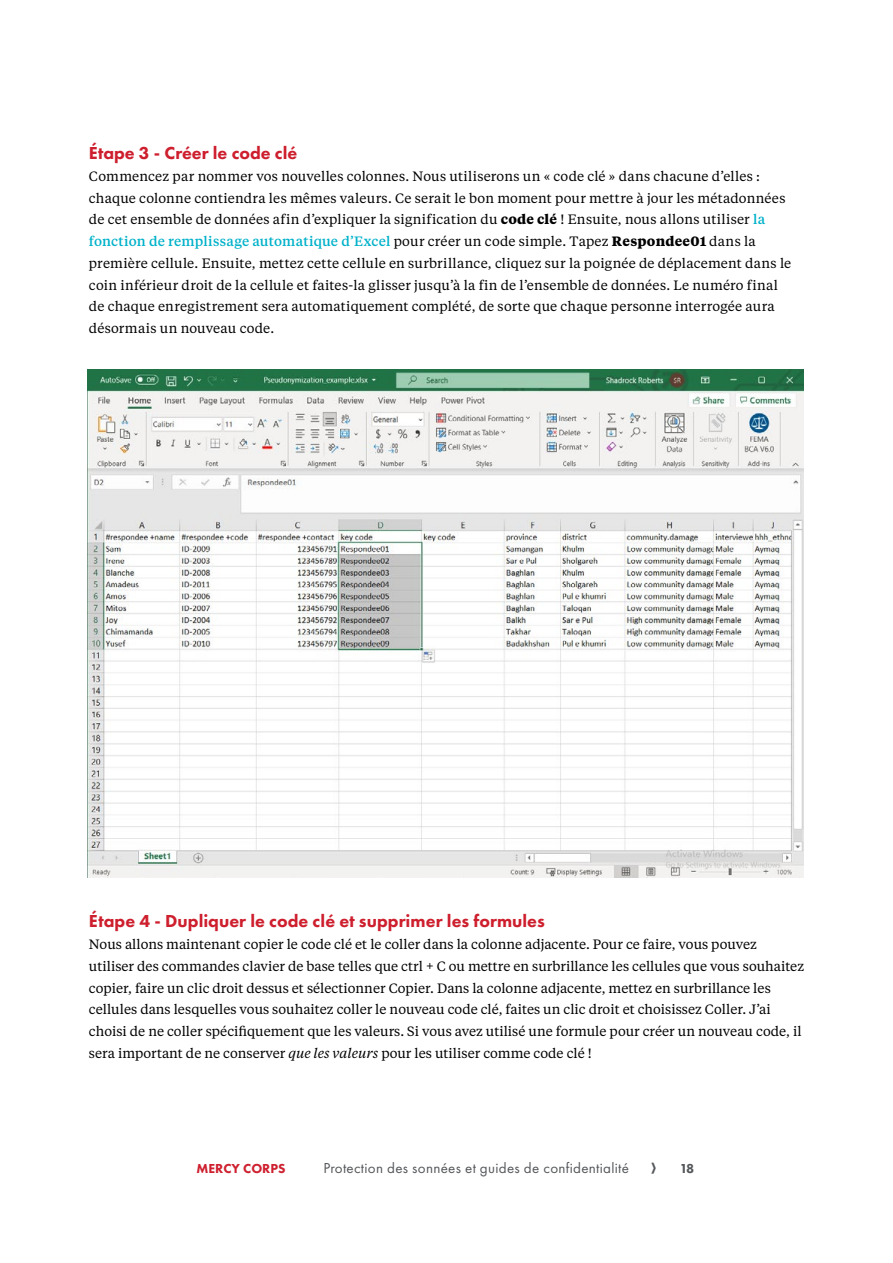
<style>
.page{position:relative;width:893px;height:1263px;background:#fff}
.page>*{position:absolute;margin:0;border:0;box-sizing:border-box;transform-origin:0 0}
.t1{font:800 18px "Futura PT";color:#ce1f2e}
.t2{font:15px "Futura PT";letter-spacing:.02em;color:#54575a}
.t3{font:13.5px/21.8px "Tiempos Text";letter-spacing:.005em;color:#000}
.t4{font:800 13.5px "Futura PT";color:#ce202f}
.t5{font:800 13.5px "Futura PT";color:#54575a}
.s1{font-weight:700}
.s2{font-weight:500;color:#00b2ca}
.s3{font-style:italic}
</style>
<div class="page">
<img style="left:88px;top:369px;width:715px;height:508px">
<h1 class="t1" style="left:89px;top:142px;width:210px">Étape 3 - Créer le code clé</h1>
<p class="t3" style="left:89px;top:165px;width:704px">Commencez par nommer vos nouvelles colonnes. Nous utiliserons un « code clé » dans chacune d’elles : chaque colonne contiendra les mêmes valeurs. Ce serait le bon moment pour mettre à jour les métadonnées de cet ensemble de données afin d’expliquer la signification du <span class="s1">code clé</span> ! Ensuite, nous allons utiliser <span class="s2">la fonction de remplissage automatique d’Excel</span> pour créer un code simple. Tapez <span class="s1">Respondee01</span> dans la première cellule. Ensuite, mettez cette cellule en surbrillance, cliquez sur la poignée de déplacement dans le coin inférieur droit de la cellule et faites-la glisser jusqu’à la fin de l’ensemble de données. Le numéro final de chaque enregistrement sera automatiquement complété, de sorte que chaque personne interrogée aura désormais un nouveau code.</p>
<h1 class="t1" style="left:89px;top:910px;width:457px">Étape 4 - Dupliquer le code clé et supprimer les formules</h1>
<p class="t3" style="left:89px;top:933px;width:717px">Nous allons maintenant copier le code clé et le coller dans la colonne adjacente. Pour ce faire, vous pouvez utiliser des commandes clavier de base telles que ctrl + C ou mettre en surbrillance les cellules que vous souhaitez copier, faire un clic droit dessus et sélectionner Copier. Dans la colonne adjacente, mettez en surbrillance les cellules dans lesquelles vous souhaitez coller le nouveau code clé, faites un clic droit et choisissez Coller. J’ai choisi de ne coller spécifiquement que les valeurs. Si vous avez utilisé une formule pour créer un nouveau code, il sera important de ne conserver <span class="s3">que les valeurs</span> pour les utiliser comme code clé !</p>
<p class="t4" style="left:196px;top:1160px;width:91px">MERCY CORPS</p>
<p class="t2" style="left:323px;top:1159px;width:307px">Protection des sonnées et guides de confidentialité</p>
<p class="t5" style="left:680px;top:1160px;width:16px">18</p>
</div>
